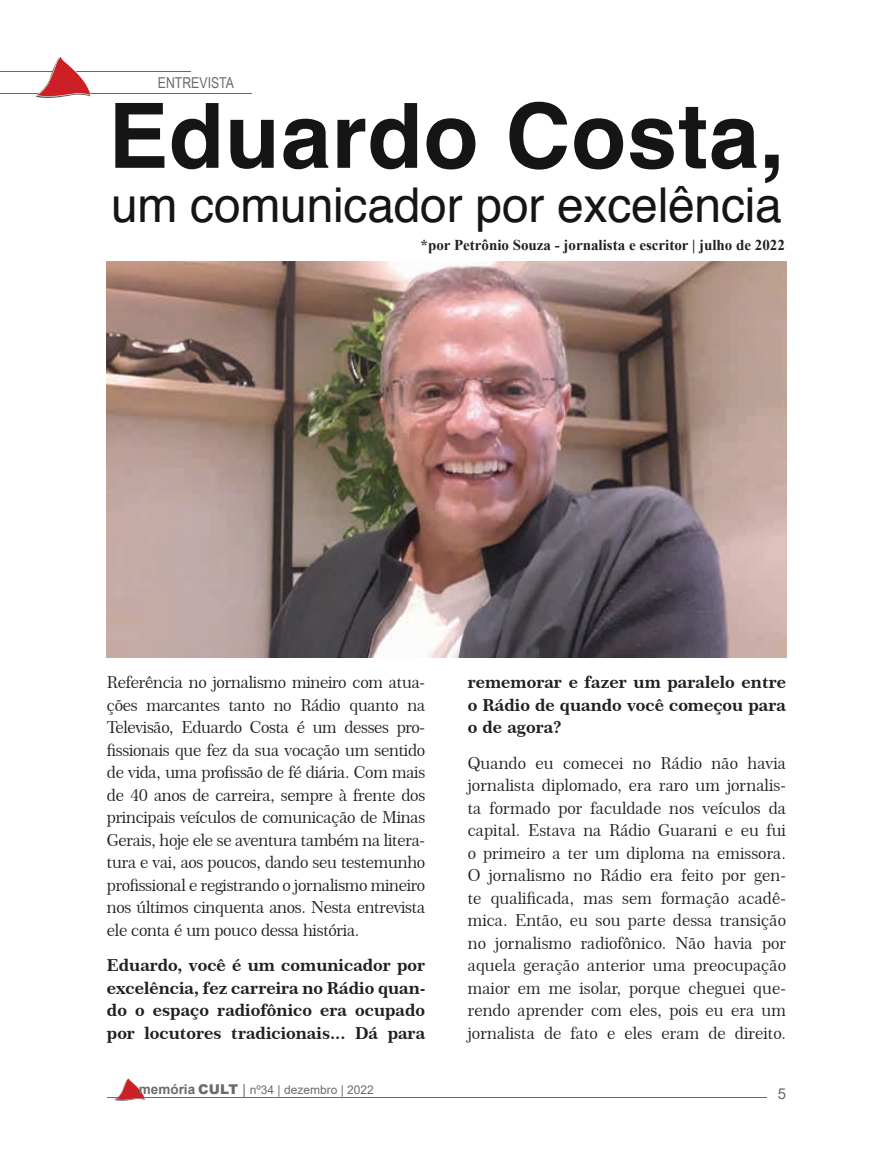
<style>
.page{position:relative;width:893px;height:1149px;background:#fff}
.page>*{position:absolute;margin:0;border:0;box-sizing:border-box;transform-origin:0 0}
.t1{font:700 90px "Helvetica";letter-spacing:.01em;color:#131517}
.t2{font:48px "Helvetica";letter-spacing:-.005em;color:#131517}
.t3{font:16.5px/22.5px "Century 751 BT Roman No 2 B";letter-spacing:-.01em;color:#231f20;text-align:justify}
.t4{font:16.5px/22.5px "Century 751 BT Bold B";color:#231f20;text-align:justify}
.t5{font:700 15px "Times New Roman";color:#231f20}
.t6{font:15px "Arial Narrow";color:#6b6b6e}
.t7{font:15px "Arial";color:#6b6b6e}
.t8{font:700 13.5px "Arial";color:#6b6b6e}
.t9{font:12px "Arial";color:#6b6b6e}
.s1{font-weight:900}
.s2{font-size:13.5px}
</style>
<div class="page">
<hr style="left:107px;top:1096px;width:660px;height:1px;background:#6b6b6e">
<svg style="left:115px;top:1078px;width:30px;height:22px"></svg>
<hr style="left:0;top:93px;width:252px;height:1px;background:#6b6b6e">
<hr style="left:0;top:72px;width:190px;height:1px;background:#6b6b6e">
<svg style="left:36px;top:56px;width:55px;height:42px"></svg>
<img style="left:107px;top:261px;width:679px;height:396px">
<p class="t6" style="left:158px;top:72px;width:78px">ENTREVISTA</p>
<h1 class="t1" style="left:108px;top:79px;width:678px">Eduardo Costa,</h1>
<h2 class="t2" style="left:111px;top:175px;width:672px">um comunicador por excelência</h2>
<p class="t5" style="left:421px;top:234px;width:366px">*por Petrônio Souza - jornalista e escritor | julho de 2022</p>
<p class="t3" style="left:107px;top:670px;width:320px">Referência no jornalismo mineiro com atua&shy;ções marcantes tanto no Rádio quanto na Televisão, Eduardo Costa é um desses pro&shy;fissionais que fez da sua vocação um sentido de vida, uma profissão de fé diária. Com mais de 40 anos de carreira, sempre à frente dos principais veículos de comunicação de Minas Gerais, hoje ele se aventura também na litera&shy;tura e vai, aos poucos, dando seu testemunho profissional e registrando o jornalismo mineiro nos últimos cinquenta anos. Nesta entrevista ele conta é um pouco dessa história.</p>
<p class="t4" style="left:107px;top:953px;width:320px">Eduardo, você é um comunicador por excelência, fez carreira no Rádio quan&shy;do o espaço radiofônico era ocupado por locutores tradicionais... Dá para</p>
<p class="t4" style="left:468px;top:670px;width:320px">rememorar e fazer um paralelo entre o Rádio de quando você começou para o de agora?</p>
<p class="t3" style="left:468px;top:751px;width:320px">Quando eu comecei no Rádio não havia jornalista diplomado, era raro um jornalis&shy;ta formado por faculdade nos veículos da capital. Estava na Rádio Guarani e eu fui o primeiro a ter um diploma na emissora.<br>O jornalismo no Rádio era feito por gen&shy;te qualificada, mas sem formação acadê&shy;mica. Então, eu sou parte dessa transição no jornalismo radiofônico. Não havia por aquela geração anterior uma preocupação maior em me isolar, porque cheguei que&shy;rendo aprender com eles, pois eu era um jornalista de fato e eles eram de direito.</p>
<p class="t8" style="left:139px;top:1078px;width:101px">memória <span class="s1">CULT</span></p>
<p class="t7" style="left:778px;top:1082px;width:10px">5</p>
<p class="t9" style="left:243px;top:1080px;width:133px"><span class="s2">|</span> nº34 | dezembro | 2022</p>
</div>
